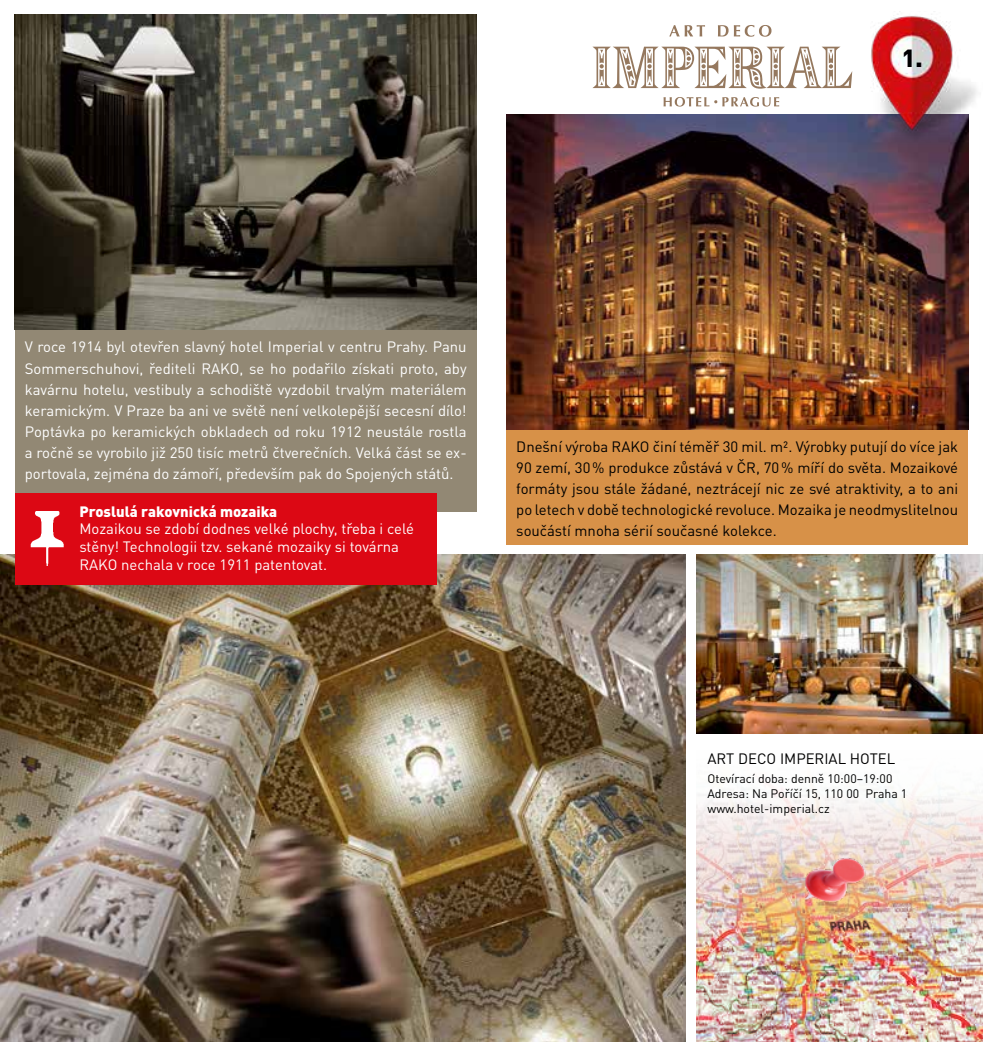
<style>
.page{position:relative;width:983px;height:1042px;background:#fff}
.page>*{position:absolute;margin:0;border:0;box-sizing:border-box;transform-origin:0 0}
.t1{font:900 24.5px "DIN Pro";color:#000}
.t2{font:14.88px/21px "DIN Pro";color:#fff;text-align:justify}
.t3{font:14.88px/21px "DIN Pro";color:#000;text-align:justify}
.t4{font:900 14.88px "DIN Pro";color:#fff}
.t5{font:12.25px/14.7px "DIN Pro";color:#000}
</style>
<div class="page">
<div style="left:506px;top:424px;width:461px;height:121px;background:#d79148"></div>
<div style="left:15px;top:319px;width:461px;height:193px;background:#928874"></div>
<img style="left:15px;top:15px;width:461px;height:315px">
<img style="left:506px;top:114px;width:461px;height:315px">
<img style="left:696px;top:554px;width:286px;height:179px">
<img style="left:0;top:554px;width:685px;height:488px">
<div style="left:15px;top:493px;width:422px;height:91px;background:#dc0814"></div>
<svg style="left:592px;top:47px;width:258px;height:42px"></svg>
<svg style="left:669px;top:25px;width:36px;height:11px"></svg>
<svg style="left:718px;top:25px;width:53px;height:12px"></svg>
<svg style="left:663px;top:97px;width:116px;height:10px"></svg>
<img style="left:30px;top:512px;width:34px;height:54px">
<img style="left:850px;top:11px;width:127px;height:140px">
<img style="left:696px;top:792px;width:286px;height:250px">
<h1 class="t1" style="left:901px;top:41px;width:22px">1.</h1>
<p class="t2" style="left:25px;top:336px;width:443px">V roce 1914 byl otevřen slavný hotel Imperial v centru Prahy. Panu Sommerschuhovi, řediteli RAKO, se ho podařilo získati proto, aby kavárnu hotelu, vestibuly a schodiště vyzdobil trvalým materiálem keramickým. V Praze ba ani ve světě není velkolepější secesní dílo!<br>Poptávka po keramických obkladech od roku 1912 neustále rostla a ročně se vyrobilo již 250 tisíc metrů čtverečních. Velká část se ex&shy;portovala, zejména do zámoří, především pak do Spojených států.</p>
<p class="t4" style="left:79px;top:501px;width:199px">Proslulá rakovnická mozaika</p>
<p class="t2" style="left:79px;top:519px;width:336px;line-height:17.8px;text-align:left">Mozaikou se zdobí dodnes velké plochy, třeba i celé stěny! Technologii tzv. sekané mozaiky si továrna<br>RAKO nechala v roce 1911 patentovat.</p>
<p class="t3" style="left:516px;top:435px;width:443px">Dnešní výroba RAKO činí téměř 30 mil. m². Výrobky putují do více jak 90 zemí, 30% produkce zůstává v ČR, 70% míří do světa. Mozaikové formáty jsou stále žádané, neztrácejí nic ze své atraktivity, a to ani po letech v době technologické revoluce. Mozaika je neodmyslitelnou součástí mnoha sérií současné kolekce.</p>
<p class="t3" style="left:707px;top:747px;width:189px">ART DECO IMPERIAL HOTEL</p>
<p class="t5" style="left:707px;top:771px;width:201px">Otevírací doba: denně 10:00–19:00<br>Adresa: Na Poříčí 15, 110 00 Praha 1 www.hotel-imperial.cz</p>
</div>
